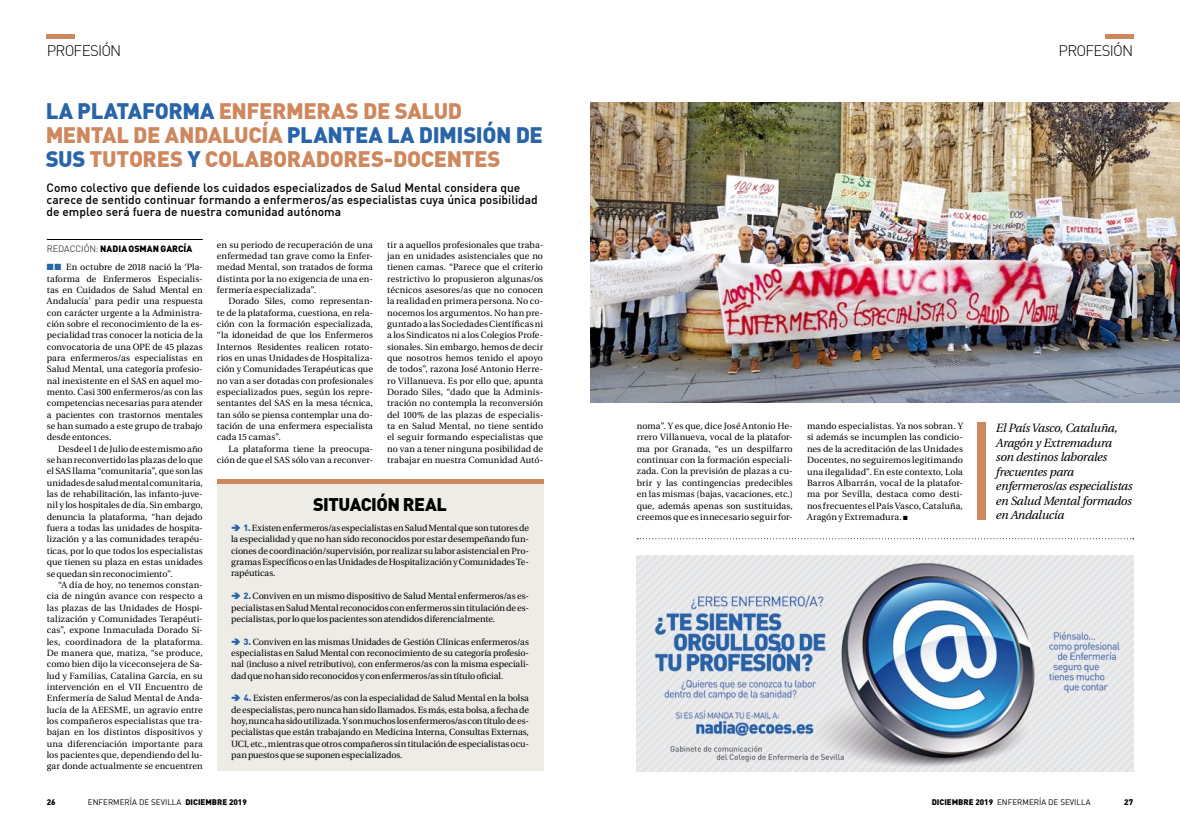
<style>
.page{position:relative;width:1180px;height:828px;background:#fff}
.page>*{position:absolute;margin:0;border:0;box-sizing:border-box;transform-origin:0 0}
.t1{font:900 22px "DIN";letter-spacing:-.02em;color:#cf875e}
.t2{font:900 22px "DIN";color:#2964a9}
.t3{font:900 18px "DIN";letter-spacing:-.03em;color:#000}
.t4{font:300 15px "DIN";letter-spacing:-.05em;color:#000}
.t5{font:500 12px/12px "DIN";color:#000}
.t6{font:italic 12px/14.5px "Utopia";letter-spacing:-.02em;color:#000}
.t7{font:9px/11.3px "Utopia";color:#000;text-align:justify}
.t8{font:900 9px "DIN";letter-spacing:.01em;color:#000}
.t9{font:8px "DIN";color:#000}
.t10{font:900 8px "DIN";color:#000}
.s1{color:#2964a9}
.s2{font-weight:300}
.s3{font-family:"DIN";font-weight:900;color:#2964a9}
.s4{font-weight:900}
</style>
<div class="page">
<hr style="left:47px;top:239px;width:156px;height:1px;background:#000">
<div style="left:217px;top:483px;width:326px;height:288px;background:#edece6"></div>
<hr style="left:217px;top:479px;width:326px;height:4px;background:#cf875e">
<img style="left:636px;top:556px;width:496px;height:215px">
<img style="left:590px;top:102px;width:589px;height:301px">
<div style="left:977px;top:422px;width:8px;height:98px;background:#cf875e"></div>
<svg style="left:637px;top:538px;width:496px;height:1px"></svg>
<hr style="left:47px;top:34px;width:28px;height:4px;background:#cf875e">
<hr style="left:1104px;top:34px;width:28px;height:4px;background:#cf875e">
<h3 class="t4" style="left:47px;top:42px;width:76px">PROFESIÓN</h3>
<h3 class="t4" style="left:1058px;top:42px;width:76px">PROFESIÓN</h3>
<h1 class="t2" style="left:46px;top:97px;width:47px">LA PLATAFORMA</h1>
<h1 class="t1" style="left:219px;top:97px;width:28px">ENFERMERAS</h1>
<h1 class="t1" style="left:363px;top:97px;width:59px">DE SALUD</h1>
<h1 class="t1" style="left:46px;top:121px;width:32px">MENTAL</h1>
<h1 class="t1" style="left:133px;top:121px;width:60px">DE ANDALUCÍA</h1>
<h1 class="t2" style="left:287px;top:121px;width:15px">PLANTEA</h1>
<h1 class="t2" style="left:387px;top:121px;width:44px">LA DIMISIÓN</h1>
<h1 class="t2" style="left:515px;top:121px;width:14px">DE</h1>
<h1 class="t2" style="left:46px;top:145px;width:14px">SUS</h1>
<h1 class="t1" style="left:90px;top:145px;width:15px">TUTORES</h1>
<h1 class="t1" style="left:187px;top:145px;width:33px"><span class="s1">Y</span>COLABORADORES</h1>
<h1 class="t1" style="left:384px;top:145px;width:24px">-DOCENTES</h1>
<h3 class="t5" style="left:46px;top:181px;width:493px">Como colectivo que defiende los cuidados especializados de Salud Mental considera que carece de sentido continuar formando a enfermeros/as especialistas cuya única posibilidad de empleo será fuera de nuestra comunidad autónoma</h3>
<p class="t8" style="left:47px;top:242px;width:147px"><span class="s2">REDACCIÓN:</span> NADIA OSMAN GARCÍA</p>
<p class="t7" style="left:47px;top:262px;width:157px"><span class="s1">■■</span> En octubre de 2018 nació la ‘Pla&shy;taforma de Enfermeros Especialis&shy;tas en Cuidados de Salud Mental en Andalucía’ para pedir una respuesta con carácter urgente a la Administra&shy;ción sobre el reconocimiento de la es&shy;pecialidad tras conocer la noticia de la convocatoria de una OPE de 45 plazas para enfermeros/as especialistas en Salud Mental, una categoría profesio&shy;nal inexistente en el SAS en aquel mo&shy;mento. Casi 300 enfermeros/as con las competencias necesarias para atender a pacientes con trastornos mentales se han sumado a este grupo de trabajo desde entonces.</p>
<p class="t7" style="left:47px;top:443px;width:157px;text-indent:11px">Desde el 1 de Julio de este mismo año se han reconvertido las plazas de lo que el SAS llama “comunitaria”, que son las unidades de salud mental comunitaria, las de rehabilitación, las infanto-juve&shy;nil y los hospitales de día. Sin embargo, denuncia la plataforma, “han dejado fuera a todas las unidades de hospita&shy;lización y a las comunidades terapéu&shy;ticas, por lo que todos los especialistas que tienen su plaza en estas unidades se quedan sin reconocimiento”.</p>
<p class="t7" style="left:47px;top:579px;width:157px;text-indent:11px">“A día de hoy, no tenemos constan&shy;cia de ningún avance con respecto a las plazas de las Unidades de Hospi&shy;talización y Comunidades Terapéuti&shy;cas”, expone Inmaculada Dorado Si&shy;les, coordinadora de la plataforma.<br>De manera que, matiza, “se produce, como bien dijo la viceconsejera de Sa&shy;lud y Familias, Catalina García, en su intervención en el VII Encuentro de Enfermería de Salud Mental de Anda&shy;lucía de la AEESME, un agravio entre los compañeros especialistas que tra&shy;bajan en los distintos dispositivos y una diferenciación importante para los pacientes que, dependiendo del lu&shy;gar donde actualmente se encuentren</p>
<p class="t7" style="left:217px;top:239px;width:157px">en su periodo de recuperación de una enfermedad tan grave como la Enfer&shy;medad Mental, son tratados de forma distinta por la no exigencia de una en&shy;fermería especializada”.</p>
<p class="t7" style="left:217px;top:296px;width:157px;text-indent:11px">Dorado Siles, como representan&shy;te de la plataforma, cuestiona, en rela&shy;ción con la formación especializada, “la idoneidad de que los Enfermeros Internos Residentes realicen rotato&shy;rios en unas Unidades de Hospitaliza&shy;ción y Comunidades Terapéuticas que no van a ser dotadas con profesionales especializados pues, según los repre&shy;sentantes del SAS en la mesa técnica, tan sólo se piensa contemplar una do&shy;tación de una enfermera especialista cada 15 camas”.</p>
<p class="t7" style="left:217px;top:443px;width:157px;text-align:right">La plataforma tiene la preocupa&shy;ción de que el SAS sólo van a reconver-</p>
<p class="t7" style="left:387px;top:239px;width:157px">tir a aquellos profesionales que traba&shy;jan en unidades asistenciales que no tienen camas. “Parece que el criterio restrictivo lo propusieron algunas/os técnicos asesores/as que no conocen la realidad en primera persona. No co&shy;nocemos los argumentos. No han pre&shy;guntado a las Sociedades Científicas ni a los Sindicatos ni a los Colegios Profe&shy;sionales. Sin embargo, hemos de decir que nosotros hemos tenido el apoyo de todos”, razona José Antonio Herre&shy;ro Villanueva. Es por ello que, apunta Dorado Siles, “dado que la Adminis&shy;tración no contempla la reconversión del 100% de las plazas de especialis&shy;ta en Salud Mental, no tiene sentido el seguir formando especialistas que no van a tener ninguna posibilidad de trabajar en nuestra Comunidad Autó-</p>
<h2 class="t3" style="left:313px;top:492px;width:135px">SITUACIÓN REAL</h2>
<p class="t7" style="left:231px;top:522px;width:299px;text-indent:12px"><span class="s3">1.</span> Existen enfermeros/as especialistas en Salud Mental que son tutores de la especialidad y que no han sido reconocidos por estar desempeñando fun&shy;ciones de coordinación/supervisión, por realizar su labor asistencial en Pro&shy;gramas Específicos o en las Unidades de Hospitalización y Comunidades Te&shy;rapéuticas.</p>
<p class="t7" style="left:231px;top:590px;width:299px;text-indent:12px"><span class="s3">2.</span> Conviven en un mismo dispositivo de Salud Mental enfermeros/as es&shy;pecialistas en Salud Mental reconocidos con enfermeros sin titulación de es&shy;pecialistas, por lo que los pacientes son atendidos diferencialmente.</p>
<p class="t7" style="left:231px;top:636px;width:299px;text-indent:12px"><span class="s3">3.</span> Conviven en las mismas Unidades de Gestión Clínicas enfermeros/as especialistas en Salud Mental con reconocimiento de su categoría profesio&shy;nal (incluso a nivel retributivo), con enfermeros/as con la misma especiali&shy;dad que no han sido reconocidos y con enfermeros/as sin título oficial.</p>
<p class="t7" style="left:231px;top:692px;width:299px;text-indent:13px"><span class="s3">4.</span> Existen enfermeros/as con la especialidad de Salud Mental en la bolsa de especialistas, pero nunca han sido llamados. Es más, esta bolsa, a fecha de hoy, nunca ha sido utilizada. Y son muchos los enfermeros/as con título de es&shy;pecialistas que están trabajando en Medicina Interna, Consultas Externas, UCI, etc., mientras que otros compañeros sin titulación de especialistas ocu&shy;pan puestos que se suponen especializados.</p>
<p class="t7" style="left:636px;top:420px;width:157px">noma”. Y es que, dice José Antonio He&shy;rrero Villanueva, vocal de la platafor&shy;ma por Granada, “es un despilfarro continuar con la formación especiali&shy;zada. Con la previsión de plazas a cu&shy;brir y las contingencias predecibles en las mismas (bajas, vacaciones, etc.) que, además apenas son sustituidas, creemos que es innecesario seguir for-</p>
<p class="t7" style="left:806px;top:420px;width:157px">mando especialistas. Ya nos sobran. Y si además se incumplen las condicio&shy;nes de la acreditación de las Unidades Docentes, no seguiremos legitimando una ilegalidad”. En este contexto, Lola Barros Albarrán, vocal de la platafor&shy;ma por Sevilla, destaca como desti&shy;nos frecuentes el País Vasco, Cataluña, Aragón y Extremadura. ■</p>
<h3 class="t6" style="left:995px;top:421px;width:138px">El País Vasco, Cataluña,<br>Aragón y Extremadura son destinos laborales frecuentes para enfermeros/as especialistas en Salud Mental formados en Andalucía</h3>
<p class="t10" style="left:47px;top:797px;width:10px">26</p>
<p class="t9" style="left:88px;top:797px;width:160px">ENFERMERÍA DE SEVILLA <span class="s4">DICIEMBRE 2019</span></p>
<p class="t9" style="left:931px;top:797px;width:160px"><span class="s4">DICIEMBRE 2019</span> ENFERMERÍA DE SEVILLA</p>
<p class="t10" style="left:1124px;top:797px;width:10px">27</p>
</div>
